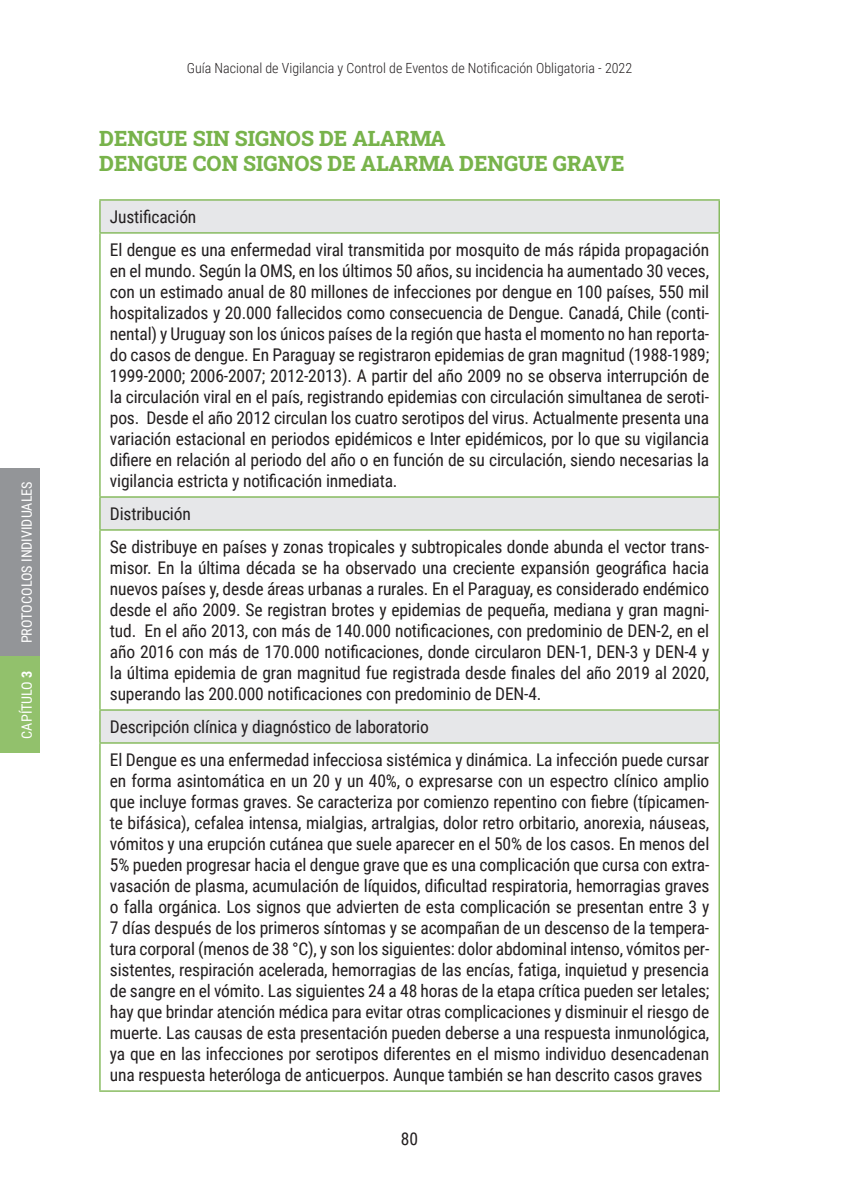
<style>
.page{position:relative;width:844px;height:1191px;background:#fff}
.page>*{position:absolute;margin:0;border:0;box-sizing:border-box;transform-origin:0 0}
.t1{font:800 21px/25.2px "Roboto Slab";color:#78b34b}
.t2{font:17.5px/21px "Roboto Condensed";letter-spacing:-.01em;color:#231f20}
.t3{font:14.17px "Roboto Condensed";color:#fff}
.t4{font:300 14px "Roboto Condensed";color:#231f20}
.s1{font-weight:700}
</style>
<div class="page">
<div style="left:0;top:656px;width:40px;height:97px;background:#92c16c"></div>
<div style="left:0;top:468px;width:40px;height:188px;background:#939598"></div>
<svg style="left:101px;top:201px;width:617px;height:541px"></svg>
<hr style="left:99px;top:199px;width:620px;height:2px;background:#78b34b">
<hr style="left:99px;top:201px;width:2px;height:31px;background:#78b34b">
<hr style="left:718px;top:201px;width:1px;height:31px;background:#78b34b">
<hr style="left:99px;top:232px;width:620px;height:2px;background:#78b34b">
<hr style="left:99px;top:234px;width:2px;height:262px;background:#78b34b">
<hr style="left:718px;top:234px;width:1px;height:262px;background:#78b34b">
<hr style="left:99px;top:496px;width:620px;height:1px;background:#78b34b">
<hr style="left:99px;top:497px;width:2px;height:32px;background:#78b34b">
<hr style="left:718px;top:497px;width:1px;height:32px;background:#78b34b">
<hr style="left:99px;top:529px;width:620px;height:1px;background:#78b34b">
<hr style="left:99px;top:530px;width:2px;height:179px;background:#78b34b">
<hr style="left:718px;top:530px;width:1px;height:179px;background:#78b34b">
<hr style="left:99px;top:709px;width:620px;height:1px;background:#78b34b">
<hr style="left:99px;top:710px;width:2px;height:32px;background:#78b34b">
<hr style="left:718px;top:710px;width:1px;height:32px;background:#78b34b">
<hr style="left:99px;top:742px;width:620px;height:1px;background:#78b34b">
<hr style="left:99px;top:743px;width:2px;height:347px;background:#78b34b">
<hr style="left:718px;top:743px;width:1px;height:347px;background:#78b34b">
<hr style="left:99px;top:1090px;width:620px;height:1px;background:#78b34b">
<p class="t3" style="left:17px;top:643px;width:164px;rotate:-90deg">PROTOCOLOS INDIVIDUALES</p>
<p class="t3" style="left:17px;top:738px;width:69px;rotate:-90deg">CAPÍTULO <span class="s1">3</span></p>
<p class="t4" style="left:187px;top:58px;width:447px">Guía Nacional de Vigilancia y Control de Eventos de Notificación Obligatoria - 2022</p>
<p class="t1" style="left:99px;top:125px;width:526px">DENGUE SIN SIGNOS DE ALARMA<br>DENGUE CON SIGNOS DE ALARMA DENGUE GRAVE</p>
<p class="t2" style="left:110px;top:200px;width:600px;line-height:32.9px">Justificación<br>El dengue es una enfermedad viral transmitida por mosquito de más rápida propagación</p>
<p class="t2" style="left:110px;top:260px;width:600px;text-align:justify">en el mundo. Según la OMS, en los últimos 50 años, su incidencia ha aumentado 30 veces, con un estimado anual de 80 millones de infecciones por dengue en 100 países, 550 mil hospitalizados y 20.000 fallecidos como consecuencia de Dengue. Canadá, Chile (conti&shy;nental) y Uruguay son los únicos países de la región que hasta el momento no han reporta&shy;do casos de dengue. En Paraguay se registraron epidemias de gran magnitud (1988-1989; 1999-2000; 2006-2007; 2012-2013). A partir del año 2009 no se observa interrupción de la circulación viral en el país, registrando epidemias con circulación simultanea de seroti&shy;pos. Desde el año 2012 circulan los cuatro serotipos del virus. Actualmente presenta una variación estacional en periodos epidémicos e Inter epidémicos, por lo que su vigilancia difiere en relación al periodo del año o en función de su circulación, siendo necesarias la vigilancia estricta y notificación inmediata.</p>
<p class="t2" style="left:110px;top:497px;width:600px;line-height:32.9px">Distribución<br>Se distribuye en países y zonas tropicales y subtropicales donde abunda el vector trans-</p>
<p class="t2" style="left:110px;top:556px;width:600px;text-align:justify">misor. En la última década se ha observado una creciente expansión geográfica hacia nuevos países y, desde áreas urbanas a rurales. En el Paraguay, es considerado endémico desde el año 2009. Se registran brotes y epidemias de pequeña, mediana y gran magni&shy;tud. En el año 2013, con más de 140.000 notificaciones, con predominio de DEN-2, en el año 2016 con más de 170.000 notificaciones, donde circularon DEN-1, DEN-3 y DEN-4 y la última epidemia de gran magnitud fue registrada desde finales del año 2019 al 2020, superando las 200.000 notificaciones con predominio de DEN-4.</p>
<p class="t2" style="left:110px;top:709px;width:600px;line-height:32.9px">Descripción clínica y diagnóstico de laboratorio<br>El Dengue es una enfermedad infecciosa sistémica y dinámica. La infección puede cursar</p>
<p class="t2" style="left:110px;top:769px;width:601px;text-align:justify">en forma asintomática en un 20 y un 40%, o expresarse con un espectro clínico amplio que incluye formas graves. Se caracteriza por comienzo repentino con fiebre (típicamen&shy;te bifásica), cefalea intensa, mialgias, artralgias, dolor retro orbitario, anorexia, náuseas, vómitos y una erupción cutánea que suele aparecer en el 50% de los casos. En menos del 5% pueden progresar hacia el dengue grave que es una complicación que cursa con extra&shy;vasación de plasma, acumulación de líquidos, dificultad respiratoria, hemorragias graves o falla orgánica. Los signos que advierten de esta complicación se presentan entre 3 y 7 días después de los primeros síntomas y se acompañan de un descenso de la tempera&shy;tura corporal (menos de 38 °C), y son los siguientes: dolor abdominal intenso, vómitos per&shy;sistentes, respiración acelerada, hemorragias de las encías, fatiga, inquietud y presencia de sangre en el vómito. Las siguientes 24 a 48 horas de la etapa crítica pueden ser letales; hay que brindar atención médica para evitar otras complicaciones y disminuir el riesgo de muerte. Las causas de esta presentación pueden deberse a una respuesta inmunológica, ya que en las infecciones por serotipos diferentes en el mismo individuo desencadenan una respuesta heteróloga de anticuerpos. Aunque también se han descrito casos graves</p>
<p class="t2" style="left:401px;top:1127px;width:19px">80</p>
</div>
